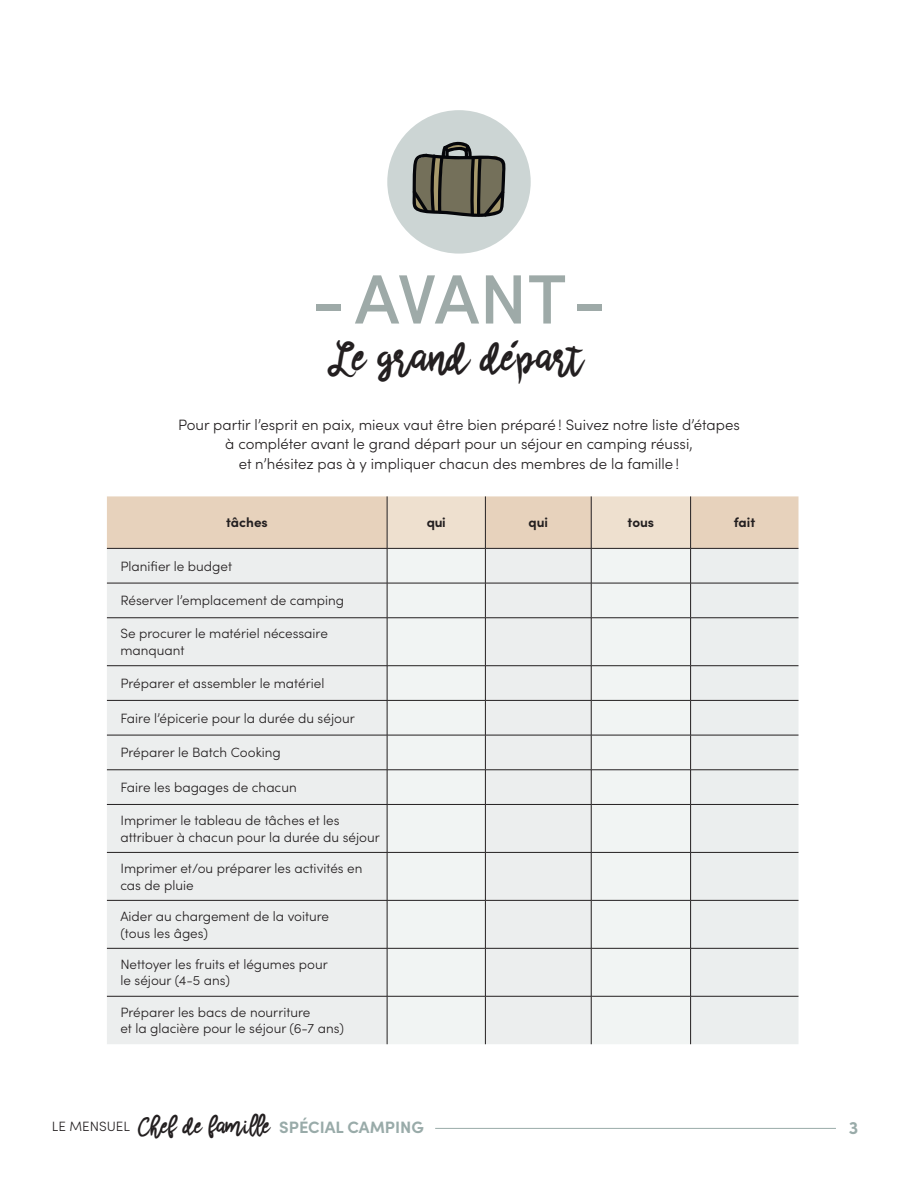
<style>
.page{position:relative;width:918px;height:1188px;background:#fff}
.page>*{position:absolute;margin:0;border:0;box-sizing:border-box;transform-origin:0 0}
.t1{font:500 69.9px "Sofia Pro";letter-spacing:-.015em;color:#9eaaa8}
.t2{font:40.2px "Scrivimi";color:#231f20}
.t3{font:700 18px "Sofia Pro";color:#99aba9}
.t4{font:700 16.5px "Sofia Pro";color:#99aba9}
.t5{font:300 15px/19.5px "Sofia Pro";color:#231f20;text-align:center}
.t6{font:300 13.5px/16.5px "Sofia Pro";color:#231f20}
.ST2{font:700 13.5px "Sofia Pro";color:#231f20}
.s1{font-weight:300;font-size:13.5px;color:#231f20}
.s2{font-family:"Scrivimi";font-weight:400;font-size:22.5px;color:#231f20}
</style>
<div class="page">
<hr style="left:435px;top:1128px;width:401px;height:1px;background:#99aba9">
<div style="left:387px;top:110px;width:144px;height:144px;background:#ccd5d4;border-radius:50%"></div>
<svg style="left:412px;top:142px;width:94px;height:75px"></svg>
<svg style="left:107px;top:496px;width:692px;height:52px;background:#e8d5c1"></svg>
<div style="left:107px;top:549px;width:280px;height:495px;background:#eceeee"></div>
<div style="left:388px;top:549px;width:302px;height:495px;background:#f1f4f3"></div>
<div style="left:691px;top:549px;width:108px;height:495px;background:#ebeeee"></div>
<hr style="left:107px;top:548px;width:280px;height:1px;background:#231f20">
<hr style="left:387px;top:548px;width:98px;height:1px;background:#231f20">
<hr style="left:387px;top:549px;width:1px;height:34px;background:#231f20">
<hr style="left:485px;top:548px;width:106px;height:1px;background:#231f20">
<hr style="left:485px;top:549px;width:1px;height:34px;background:#231f20">
<hr style="left:591px;top:548px;width:100px;height:1px;background:#231f20">
<hr style="left:591px;top:549px;width:1px;height:34px;background:#231f20">
<hr style="left:691px;top:548px;width:108px;height:1px;background:#231f20">
<hr style="left:690px;top:549px;width:1px;height:34px;background:#231f20">
<hr style="left:107px;top:583px;width:280px;height:1px;background:#231f20">
<hr style="left:387px;top:583px;width:98px;height:1px;background:#231f20">
<hr style="left:387px;top:583px;width:1px;height:35px;background:#231f20">
<hr style="left:485px;top:583px;width:106px;height:1px;background:#231f20">
<hr style="left:485px;top:583px;width:1px;height:35px;background:#231f20">
<hr style="left:591px;top:583px;width:100px;height:1px;background:#231f20">
<hr style="left:591px;top:583px;width:1px;height:35px;background:#231f20">
<hr style="left:691px;top:583px;width:108px;height:1px;background:#231f20">
<hr style="left:690px;top:583px;width:1px;height:35px;background:#231f20">
<hr style="left:107px;top:618px;width:280px;height:1px;background:#231f20">
<hr style="left:387px;top:618px;width:98px;height:1px;background:#231f20">
<hr style="left:387px;top:618px;width:1px;height:48px;background:#231f20">
<hr style="left:485px;top:618px;width:106px;height:1px;background:#231f20">
<hr style="left:485px;top:618px;width:1px;height:48px;background:#231f20">
<hr style="left:591px;top:618px;width:100px;height:1px;background:#231f20">
<hr style="left:591px;top:618px;width:1px;height:48px;background:#231f20">
<hr style="left:691px;top:618px;width:108px;height:1px;background:#231f20">
<hr style="left:690px;top:618px;width:1px;height:48px;background:#231f20">
<hr style="left:107px;top:665px;width:280px;height:1px;background:#231f20">
<hr style="left:387px;top:665px;width:98px;height:1px;background:#231f20">
<hr style="left:387px;top:666px;width:1px;height:34px;background:#231f20">
<hr style="left:485px;top:665px;width:106px;height:1px;background:#231f20">
<hr style="left:485px;top:666px;width:1px;height:34px;background:#231f20">
<hr style="left:591px;top:665px;width:100px;height:1px;background:#231f20">
<hr style="left:591px;top:666px;width:1px;height:34px;background:#231f20">
<hr style="left:691px;top:665px;width:108px;height:1px;background:#231f20">
<hr style="left:690px;top:666px;width:1px;height:34px;background:#231f20">
<hr style="left:107px;top:700px;width:280px;height:1px;background:#231f20">
<hr style="left:387px;top:700px;width:98px;height:1px;background:#231f20">
<hr style="left:387px;top:701px;width:1px;height:34px;background:#231f20">
<hr style="left:485px;top:700px;width:106px;height:1px;background:#231f20">
<hr style="left:485px;top:701px;width:1px;height:34px;background:#231f20">
<hr style="left:591px;top:700px;width:100px;height:1px;background:#231f20">
<hr style="left:591px;top:701px;width:1px;height:34px;background:#231f20">
<hr style="left:691px;top:700px;width:108px;height:1px;background:#231f20">
<hr style="left:690px;top:701px;width:1px;height:34px;background:#231f20">
<hr style="left:107px;top:735px;width:280px;height:1px;background:#231f20">
<hr style="left:387px;top:735px;width:98px;height:1px;background:#231f20">
<hr style="left:387px;top:735px;width:1px;height:35px;background:#231f20">
<hr style="left:485px;top:735px;width:106px;height:1px;background:#231f20">
<hr style="left:485px;top:735px;width:1px;height:35px;background:#231f20">
<hr style="left:591px;top:735px;width:100px;height:1px;background:#231f20">
<hr style="left:591px;top:735px;width:1px;height:35px;background:#231f20">
<hr style="left:691px;top:735px;width:108px;height:1px;background:#231f20">
<hr style="left:690px;top:735px;width:1px;height:35px;background:#231f20">
<hr style="left:107px;top:770px;width:280px;height:1px;background:#231f20">
<hr style="left:387px;top:770px;width:98px;height:1px;background:#231f20">
<hr style="left:387px;top:770px;width:1px;height:34px;background:#231f20">
<hr style="left:485px;top:770px;width:106px;height:1px;background:#231f20">
<hr style="left:485px;top:770px;width:1px;height:34px;background:#231f20">
<hr style="left:591px;top:770px;width:100px;height:1px;background:#231f20">
<hr style="left:591px;top:770px;width:1px;height:34px;background:#231f20">
<hr style="left:691px;top:770px;width:108px;height:1px;background:#231f20">
<hr style="left:690px;top:770px;width:1px;height:34px;background:#231f20">
<hr style="left:107px;top:804px;width:280px;height:1px;background:#231f20">
<hr style="left:387px;top:804px;width:98px;height:1px;background:#231f20">
<hr style="left:387px;top:805px;width:1px;height:47px;background:#231f20">
<hr style="left:485px;top:804px;width:106px;height:1px;background:#231f20">
<hr style="left:485px;top:805px;width:1px;height:47px;background:#231f20">
<hr style="left:591px;top:804px;width:100px;height:1px;background:#231f20">
<hr style="left:591px;top:805px;width:1px;height:47px;background:#231f20">
<hr style="left:691px;top:804px;width:108px;height:1px;background:#231f20">
<hr style="left:690px;top:805px;width:1px;height:47px;background:#231f20">
<hr style="left:107px;top:852px;width:280px;height:1px;background:#231f20">
<hr style="left:387px;top:852px;width:98px;height:1px;background:#231f20">
<hr style="left:387px;top:853px;width:1px;height:47px;background:#231f20">
<hr style="left:485px;top:852px;width:106px;height:1px;background:#231f20">
<hr style="left:485px;top:853px;width:1px;height:47px;background:#231f20">
<hr style="left:591px;top:852px;width:100px;height:1px;background:#231f20">
<hr style="left:591px;top:853px;width:1px;height:47px;background:#231f20">
<hr style="left:691px;top:852px;width:108px;height:1px;background:#231f20">
<hr style="left:690px;top:853px;width:1px;height:47px;background:#231f20">
<hr style="left:107px;top:900px;width:280px;height:1px;background:#231f20">
<hr style="left:387px;top:900px;width:98px;height:1px;background:#231f20">
<hr style="left:387px;top:901px;width:1px;height:47px;background:#231f20">
<hr style="left:485px;top:900px;width:106px;height:1px;background:#231f20">
<hr style="left:485px;top:901px;width:1px;height:47px;background:#231f20">
<hr style="left:591px;top:900px;width:100px;height:1px;background:#231f20">
<hr style="left:591px;top:901px;width:1px;height:47px;background:#231f20">
<hr style="left:691px;top:900px;width:108px;height:1px;background:#231f20">
<hr style="left:690px;top:901px;width:1px;height:47px;background:#231f20">
<hr style="left:107px;top:948px;width:280px;height:1px;background:#231f20">
<hr style="left:387px;top:948px;width:98px;height:1px;background:#231f20">
<hr style="left:387px;top:949px;width:1px;height:47px;background:#231f20">
<hr style="left:485px;top:948px;width:106px;height:1px;background:#231f20">
<hr style="left:485px;top:949px;width:1px;height:47px;background:#231f20">
<hr style="left:591px;top:948px;width:100px;height:1px;background:#231f20">
<hr style="left:591px;top:949px;width:1px;height:47px;background:#231f20">
<hr style="left:691px;top:948px;width:108px;height:1px;background:#231f20">
<hr style="left:690px;top:949px;width:1px;height:47px;background:#231f20">
<hr style="left:107px;top:996px;width:280px;height:1px;background:#231f20">
<hr style="left:387px;top:996px;width:98px;height:1px;background:#231f20">
<hr style="left:387px;top:996px;width:1px;height:48px;background:#231f20">
<hr style="left:485px;top:996px;width:106px;height:1px;background:#231f20">
<hr style="left:485px;top:996px;width:1px;height:48px;background:#231f20">
<hr style="left:591px;top:996px;width:100px;height:1px;background:#231f20">
<hr style="left:591px;top:996px;width:1px;height:48px;background:#231f20">
<hr style="left:691px;top:996px;width:108px;height:1px;background:#231f20">
<hr style="left:690px;top:996px;width:1px;height:48px;background:#231f20">
<hr style="left:387px;top:496px;width:1px;height:52px;background:#231f20">
<hr style="left:485px;top:496px;width:1px;height:52px;background:#231f20">
<hr style="left:591px;top:496px;width:1px;height:52px;background:#231f20">
<hr style="left:690px;top:496px;width:1px;height:52px;background:#231f20">
<p class="t1" style="left:312px;top:247px;width:295px">-AVANT-</p>
<p class="t2" style="left:333px;top:327px;width:253px">Le grand départ</p>
<p class="t5" style="left:178px;top:414px;width:563px">Pour partir l’esprit en paix, mieux vaut être bien préparé ! Suivez notre liste d’étapes à compléter avant le grand départ pour un séjour en camping réussi,<br>et n’hésitez pas à y impliquer chacun des membres de la famille !</p>
<p class="ST2" style="left:226px;top:512px;width:43px">tâches</p>
<p class="ST2" style="left:427px;top:512px;width:21px">qui</p>
<p class="ST2" style="left:528px;top:512px;width:21px">qui</p>
<p class="ST2" style="left:628px;top:512px;width:28px">tous</p>
<p class="ST2" style="left:734px;top:512px;width:23px">fait</p>
<p class="t6" style="left:120px;top:557px;width:113px">Planifier le budget</p>
<p class="t6" style="left:120px;top:592px;width:225px">Réserver l’emplacement de camping</p>
<p class="t6" style="left:120px;top:625px;width:209px">Se procurer le matériel nécessaire manquant</p>
<p class="t6" style="left:120px;top:674px;width:206px">Préparer et assembler le matériel</p>
<p class="t6" style="left:120px;top:709px;width:236px">Faire l’épicerie pour la durée du séjour</p>
<p class="t6" style="left:120px;top:744px;width:162px">Préparer le Batch Cooking</p>
<p class="t6" style="left:120px;top:778px;width:178px">Faire les bagages de chacun</p>
<p class="t6" style="left:120px;top:811px;width:261px">Imprimer le tableau de tâches et les attribuer à chacun pour la durée du séjour</p>
<p class="t6" style="left:120px;top:859px;width:244px">Imprimer et/ou préparer les activités en cas de pluie</p>
<p class="t6" style="left:120px;top:907px;width:210px">Aider au chargement de la voiture (tous les âges)</p>
<p class="t6" style="left:120px;top:955px;width:209px">Nettoyer les fruits et légumes pour le séjour (4-5 ans)</p>
<p class="t6" style="left:120px;top:1003px;width:225px">Préparer les bacs de nourriture<br>et la glacière pour le séjour (6-7 ans)</p>
<p class="t4" style="left:52px;top:1114px;width:374px"><span class="s1">LE MENSUEL</span> <span class="s2">Chef de famille</span> SPÉCIAL CAMPING</p>
<p class="t3" style="left:849px;top:1113px;width:11px">3</p>
</div>
